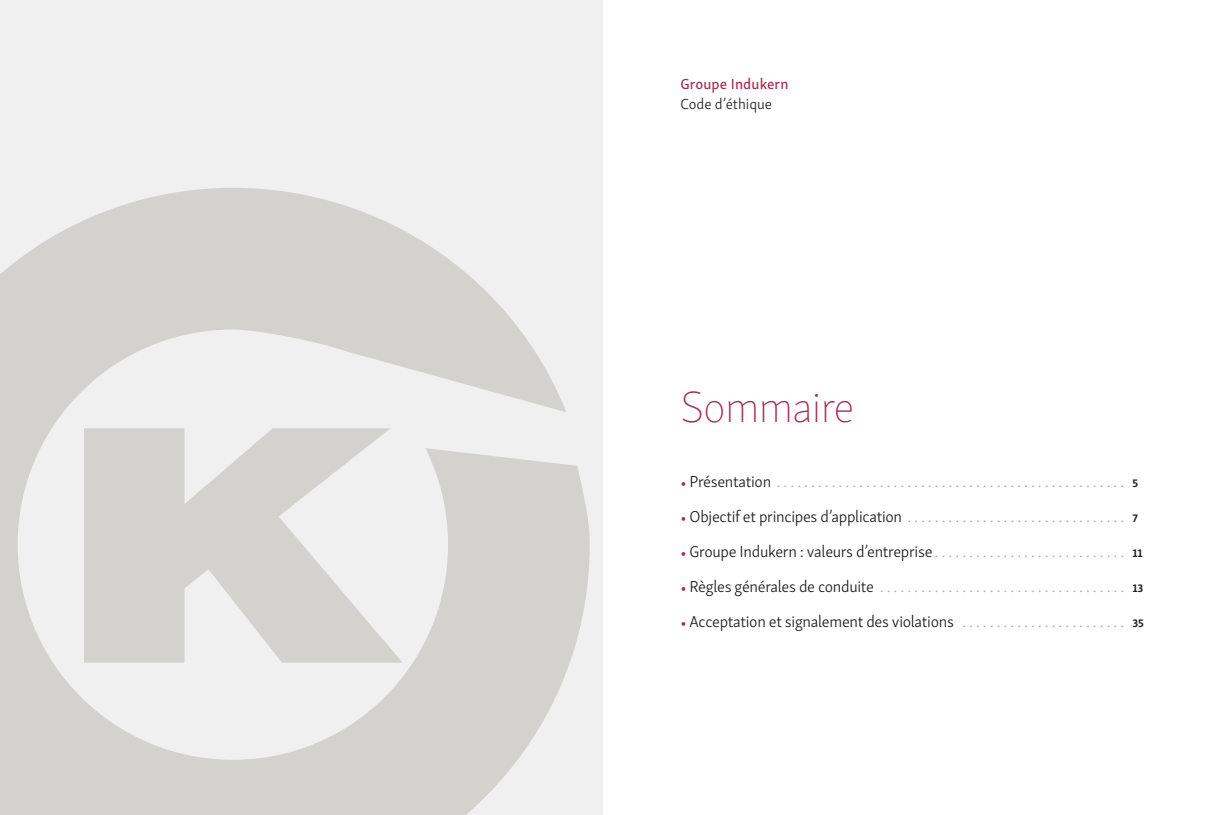
<style>
.page{position:relative;width:1205px;height:815px;background:#fff}
.page>*{position:absolute;margin:0;border:0;box-sizing:border-box;transform-origin:0 0}
.t1{font:100 45px "Skolar Sans Latn";letter-spacing:-.02em;color:#a52b4c}
.t2{font:300 16.25px "Skolar Sans Latn";letter-spacing:-.02em;color:#231f20}
.t3{font:300 16.25px "Skolar Sans Latn";letter-spacing:-.02em;color:#a8a9ad}
.t4{font:15px "Skolar Sans Latn Me";letter-spacing:.01em;color:#a52b4c}
.t5{font:300 15px "Skolar Sans Latn";color:#231f20}
.s1{font-weight:700;color:#a52b4c}
.s2{color:#231f20}
.s3{font-weight:700;font-size:11.25px;color:#231f20}
.s4{color:#a8a9ad}
.s5{font-weight:700;font-size:11.25px}
</style>
<div class="page">
<div style="left:0;top:0;width:602px;height:815px;background:#eff0ef"></div>
<svg style="left:0;top:188px;width:590px;height:627px;fill:#d4d2cf"></svg>
<svg style="left:84px;top:428px;width:318px;height:235px;fill:#d4d2cf"></svg>
<p class="t4" style="left:680px;top:72px;width:110px">Groupe Indukern</p>
<p class="t5" style="left:680px;top:93px;width:93px">Code d’éthique</p>
<p class="t1" style="left:680px;top:375px;width:176px">Sommaire</p>
<p class="t3" style="left:680px;top:469px;width:459px"><span class="s1">•</span> <span class="s2">Présentation</span> . . . . . . . . . . . . . . . . . . . . . . . . . . . . . . . . . . . . . . . . . . . . . . . . . . . <span class="s3">5</span></p>
<p class="t2" style="left:680px;top:504px;width:459px"><span class="s1">•</span> Objectif et principes d’application <span class="s4">. . . . . . . . . . . . . . . . . . . . . . . . . . . . . . . .</span> <span class="s5">7</span></p>
<p class="t2" style="left:680px;top:539px;width:464px"><span class="s1">•</span> Groupe Indukern : valeurs d’entreprise <span class="s4">. . . . . . . . . . . . . . . . . . . . . . . . . . . .</span> <span class="s5">11</span></p>
<p class="t3" style="left:680px;top:574px;width:464px"><span class="s1">•</span> <span class="s2">Règles générales de conduite</span> . . . . . . . . . . . . . . . . . . . . . . . . . . . . . . . . . . . . <span class="s3">13</span></p>
<p class="t2" style="left:680px;top:609px;width:465px"><span class="s1">•</span> Acceptation et signalement des violations <span class="s4">. . . . . . . . . . . . . . . . . . . . . . . .</span> <span class="s5">35</span></p>
</div>
